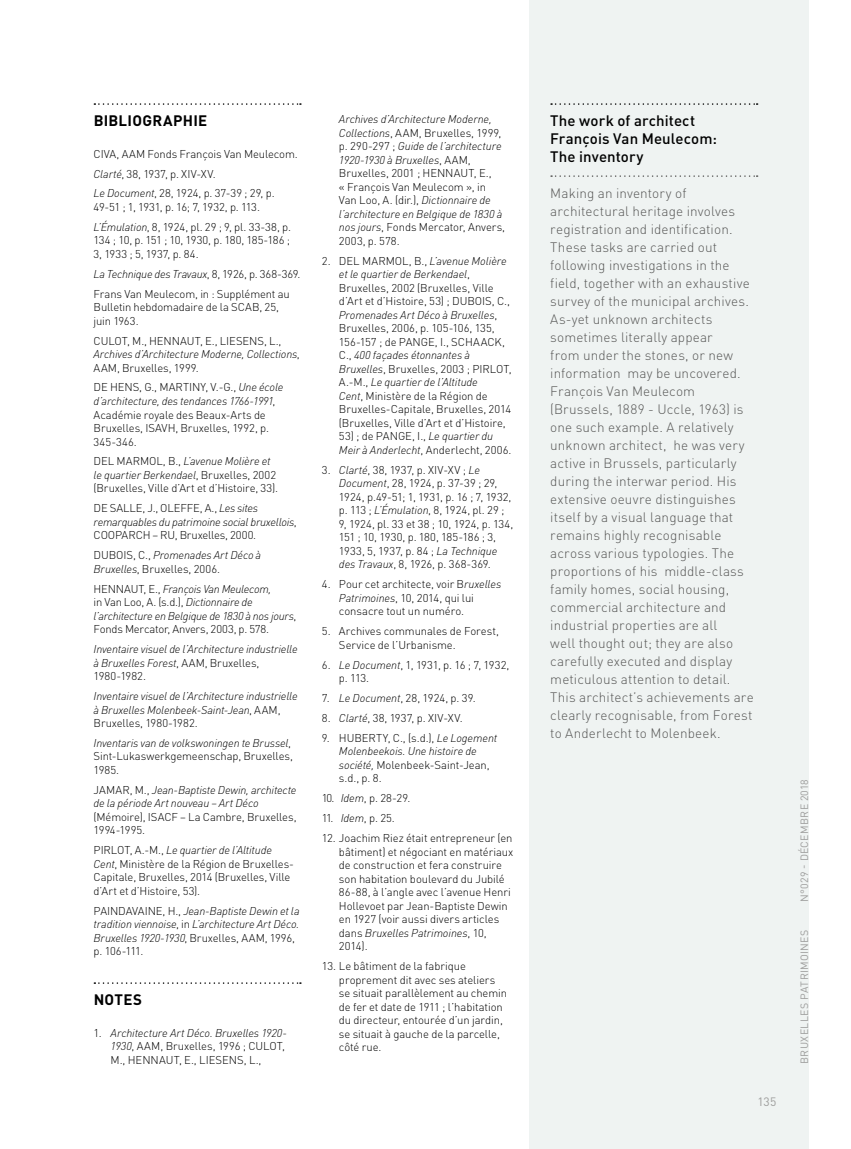
<style>
.page{position:relative;width:851px;height:1149px;background:#fff}
.page>*{position:absolute;margin:0;border:0;box-sizing:border-box;transform-origin:0 0}
.t1{font:500 15px/18px "DINOT";letter-spacing:.005em;color:#000}
.t2{font:700 15px "DINOT";letter-spacing:.02em;color:#000}
.t3{font:300 13.5px/18px "DINOT";letter-spacing:.01em;color:#575756}
.t4{font:12px "DINOT";color:#9d9d9c}
.t5{font:300 11.25px/13.5px "DINOT";letter-spacing:-.005em;color:#000}
.t6{font:italic 300 11.25px/13.5px "DINOT";letter-spacing:-.015em;color:#000}
.t7{font:300 11.25px/13.5px "DINOT";letter-spacing:-.025em;color:#000}
.t8{font:300 11.25px/13.5px "DINOT";letter-spacing:-.035em;color:#000}
.t9{font:300 11.25px "DINOT";letter-spacing:.02em;color:#000}
.t10{font:10.5px "DINOT";letter-spacing:.035em;color:#9d9d9c}
.s1{font-style:italic}
.s2{font-style:normal}
</style>
<div class="page">
<div style="left:529px;top:0;width:279px;height:1148px;background:#eff3f2"></div>
<svg style="left:551px;top:103px;width:206px;height:2px"></svg>
<svg style="left:551px;top:175px;width:206px;height:2px"></svg>
<svg style="left:94px;top:103px;width:207px;height:2px"></svg>
<svg style="left:94px;top:982px;width:207px;height:1px"></svg>
<h1 class="t2" style="left:94px;top:111px;width:115px">BIBLIOGRAPHIE</h1>
<p class="t5" style="left:94px;top:143px;width:206px;line-height:20px">CIVA, AAM Fonds François Van Meulecom.<br><span class="s1">Clarté</span>, 38, 1937, p. XIV-XV.<br><span class="s1">Le Document</span>, 28, 1924, p. 37-39 ; 29, p.</p>
<p class="t5" style="left:94px;top:197px;width:199px;line-height:20px">49-51 ; 1, 1931, p. 16; 7, 1932, p. 113.<br><span class="s1">L’Émulation</span>, 8, 1924, pl. 29 ; 9, pl. 33-38, p.</p>
<p class="t7" style="left:94px;top:233px;width:198px">134 ; 10, p. 151 ; 10, 1930, p. 180, 185-186 ;<br>3, 1933 ; 5, 1937, p. 84.</p>
<p class="t5" style="left:94px;top:263px;width:208px;line-height:20px"><span class="s1">La Technique des Travaux</span>, 8, 1926, p. 368-369.<br>Frans Van Meulecom, in : Supplément au</p>
<p class="t5" style="left:94px;top:300px;width:187px">Bulletin hebdomadaire de la SCAB, 25, juin 1963.</p>
<p class="t5" style="left:94px;top:333px;width:208px">CULOT, M., HENNAUT, E., LIESENS, L.,<br><span class="s1">Archives d’Architecture Moderne, Collections</span>,<br>AAM, Bruxelles, 1999.</p>
<p class="t5" style="left:94px;top:380px;width:191px">DE HENS, G., MARTINY, V.-G., <span class="s1">Une école d’architecture, des tendances 1766-1991</span>,<br>Académie royale des Beaux-Arts de<br>Bruxelles, ISAVH, Bruxelles, 1992, p.<br>345-346.</p>
<p class="t5" style="left:94px;top:454px;width:186px">DEL MARMOL, B., <span class="s1">L’avenue Molière et le quartier Berkendael</span>, Bruxelles, 2002 (Bruxelles, Ville d’Art et d’Histoire, 33).</p>
<p class="t5" style="left:94px;top:501px;width:204px">DE SALLE, J., OLEFFE, A., <span class="s1">Les sites remarquables du patrimoine social bruxellois</span>,<br>COOPARCH – RU, Bruxelles, 2000.</p>
<p class="t6" style="left:94px;top:548px;width:169px"><span class="s2">DUBOIS, C.,</span> Promenades Art Déco à<br>Bruxelles<span class="s2">, Bruxelles, 2006.</span></p>
<p class="t6" style="left:94px;top:581px;width:204px"><span class="s2">HENNAUT, E.,</span> François Van Meulecom,<br><span class="s2">in Van Loo, A. (s.d.),</span> Dictionnaire de l’architecture en Belgique de 1830 à nos jours<span class="s2">, Fonds Mercator, Anvers, 2003, p. 578.</span></p>
<p class="t6" style="left:94px;top:642px;width:205px">Inventaire visuel de l’Architecture industrielle à Bruxelles Forest<span class="s2">, AAM, Bruxelles,<br>1980-1982.</span></p>
<p class="t6" style="left:94px;top:689px;width:205px">Inventaire visuel de l’Architecture industrielle à Bruxelles Molenbeek-Saint-Jean<span class="s2">, AAM,<br>Bruxelles, 1980-1982.</span></p>
<p class="t5" style="left:94px;top:735px;width:201px"><span class="s1">Inventaris van de volkswoningen te Brussel</span>,<br>Sint-Lukaswerkgemeenschap, Bruxelles,<br>1985.</p>
<p class="t6" style="left:94px;top:782px;width:204px"><span class="s2">JAMAR, M.,</span> Jean-Baptiste Dewin, architecte de la période Art nouveau – Art Déco</p>
<p class="t5" style="left:94px;top:809px;width:204px">(Mémoire), ISACF – La Cambre, Bruxelles,<br>1994-1995.</p>
<p class="t5" style="left:94px;top:843px;width:202px">PIRLOT, A.-M., <span class="s1">Le quartier de l’Altitude Cent</span>, Ministère de la Région de Bruxelles-Capitale, Bruxelles, 2014 (Bruxelles, Ville d’Art et d’Histoire, 53).</p>
<p class="t6" style="left:94px;top:903px;width:207px"><span class="s2">PAINDAVAINE, H.,</span> Jean-Baptiste Dewin et la tradition viennoise<span class="s2">, in</span> L’architecture Art Déco.<br>Bruxelles 1920-1930<span class="s2">, Bruxelles, AAM, 1996, p. 106-111.</span></p>
<h1 class="t2" style="left:94px;top:989px;width:50px">NOTES</h1>
<p class="t5" style="left:111px;top:1025px;width:178px;text-indent:-17px">1. <span class="s1">Architecture Art Déco. Bruxelles 1920-<br>1930</span>, AAM, Bruxelles, 1996 ; CULOT,<br>M., HENNAUT, E., LIESENS, L.,</p>
<p class="t6" style="left:339px;top:112px;width:168px">Archives d’Architecture Moderne,<br>Collections<span class="s2">, AAM, Bruxelles, 1999, p. 290-297 ;</span> Guide de l’architecture<br>1920-1930 à Bruxelles<span class="s2">, AAM,<br>Bruxelles, 2001 ; HENNAUT, E.,<br>« François Van Meulecom », in<br>Van Loo, A. (dir.),</span> Dictionnaire de l’architecture en Belgique de 1830 à nos jours<span class="s2">, Fonds Mercator, Anvers,<br>2003, p. 578.</span></p>
<p class="t5" style="left:339px;top:254px;width:174px;text-indent:-17px">2. DEL MARMOL, B., <span class="s1">L’avenue Molière et le quartier de Berkendael</span>, Bruxelles, 2002 (Bruxelles, Ville d’Art et d’Histoire, 53) ; DUBOIS, C., <span class="s1">Promenades Art Déco à Bruxelles</span>, Bruxelles, 2006, p. 105-106, 135, 156-157 ; de PANGE, I., SCHAACK, C., <span class="s1">400 façades étonnantes à Bruxelles</span>, Bruxelles, 2003 ; PIRLOT, A.-M., <span class="s1">Le quartier de l’Altitude<br>Cent</span>, Ministère de la Région de Bruxelles-Capitale, Bruxelles, 2014 (Bruxelles, Ville d’Art et d’Histoire,</p>
<p class="t5" style="left:339px;top:429px;width:174px">53) ; de PANGE, I., <span class="s1">Le quartier du<br>Meir à Anderlecht</span>, Anderlecht, 2006.</p>
<p class="t5" style="left:339px;top:463px;width:176px;text-indent:-17px">3. <span class="s1">Clarté</span>, 38, 1937, p. XIV-XV ; <span class="s1">Le Document</span>, 28, 1924, p. 37-39 ; 29, 1924, p.49-51; 1, 1931, p. 16 ; 7, 1932, p. 113 ; <span class="s1">L’Émulation</span>, 8, 1924, pl. 29 ; 9, 1924, pl. 33 et 38 ; 10, 1924, p. 134, 151 ; 10, 1930, p. 180, 185-186 ; 3, 1933, 5, 1937, p. 84 ; <span class="s1">La Technique des Travaux</span>, 8, 1926, p. 368-369.</p>
<p class="t5" style="left:339px;top:577px;width:164px;text-indent:-17px">4. Pour cet architecte, voir B<span class="s1">ruxelles<br>Patrimoines</span>, 10, 2014, qui lui consacre tout un numéro.</p>
<p class="t5" style="left:339px;top:624px;width:161px;text-indent:-17px">5. Archives communales de Forest,<br>Service de l’Urbanisme.</p>
<p class="t8" style="left:339px;top:657px;width:172px;text-indent:-17px">6. <span class="s1">Le Document</span>, 1, 1931, p. 16 ; 7, 1932, p. 113.</p>
<p class="t5" style="left:322px;top:691px;width:155px">7. <span class="s1">Le Document</span>, 28, 1924, p. 39.</p>
<p class="t9" style="left:322px;top:710px;width:142px">8. <span class="s1">Clarté</span>, 38, 1937, p. XIV-XV.</p>
<p class="t5" style="left:339px;top:730px;width:160px;text-indent:-17px">9. HUBERTY, C., (s.d.), <span class="s1">Le Logement<br>Molenbeekois. Une histoire de société,</span> Molenbeek-Saint-Jean, s.d., p. 8.</p>
<p class="t5" style="left:322px;top:791px;width:90px">10. <span class="s1">Idem</span>, p. 28-29.</p>
<p class="t5" style="left:322px;top:811px;width:74px">11. <span class="s1">Idem</span>, p. 25.</p>
<p class="t5" style="left:339px;top:830px;width:176px;text-indent:-17px">12. Joachim Riez était entrepreneur (en bâtiment) et négociant en matériaux de construction et fera construire son habitation boulevard du Jubilé<br>86-88, à l’angle avec l’avenue Henri<br>Hollevoet par Jean-Baptiste Dewin en 1927 (voir aussi divers articles dans <span class="s1">Bruxelles Patrimoines</span>, 10,<br>2014).</p>
<p class="t5" style="left:339px;top:958px;width:170px;text-indent:-17px">13. Le bâtiment de la fabrique proprement dit avec ses ateliers se situait parallèlement au chemin de fer et date de 1911 ; l’habitation du directeur, entourée d’un jardin, se situait à gauche de la parcelle, côté rue.</p>
<h1 class="t1" style="left:550px;top:111px;width:168px">The work of architect<br>François Van Meulecom:<br>The inventory</h1>
<p class="t3" style="left:550px;top:184px;width:205px">Making an inventory of architectural heritage involves registration and identification.<br>These tasks are carried out following investigations in the field, together with an exhaustive survey of the municipal archives.<br>As-yet unknown architects sometimes literally appear<br>from under the stones, or new information may be uncovered.<br>François Van Meulecom (Brussels, 1889 - Uccle, 1963) is one such example. A relatively unknown architect, he was very active in Brussels, particularly during the interwar period. His extensive oeuvre distinguishes itself by a visual language that remains highly recognisable across various typologies. The proportions of his middle-class family homes, social housing, commercial architecture and industrial properties are all<br>well thought out; they are also carefully executed and display meticulous attention to detail.<br>This architect’s achievements are clearly recognisable, from Forest to Anderlecht to Molenbeek.</p>
<p class="t4" style="left:757px;top:1094px;width:20px">135</p>
<p class="t10" style="left:797px;top:901px;width:124px;rotate:-90deg">N°029 - DÉCEMBRE 2018</p>
<p class="t10" style="left:797px;top:1063px;width:136px;rotate:-90deg">BRUXELLES PATRIMOINES</p>
</div>
